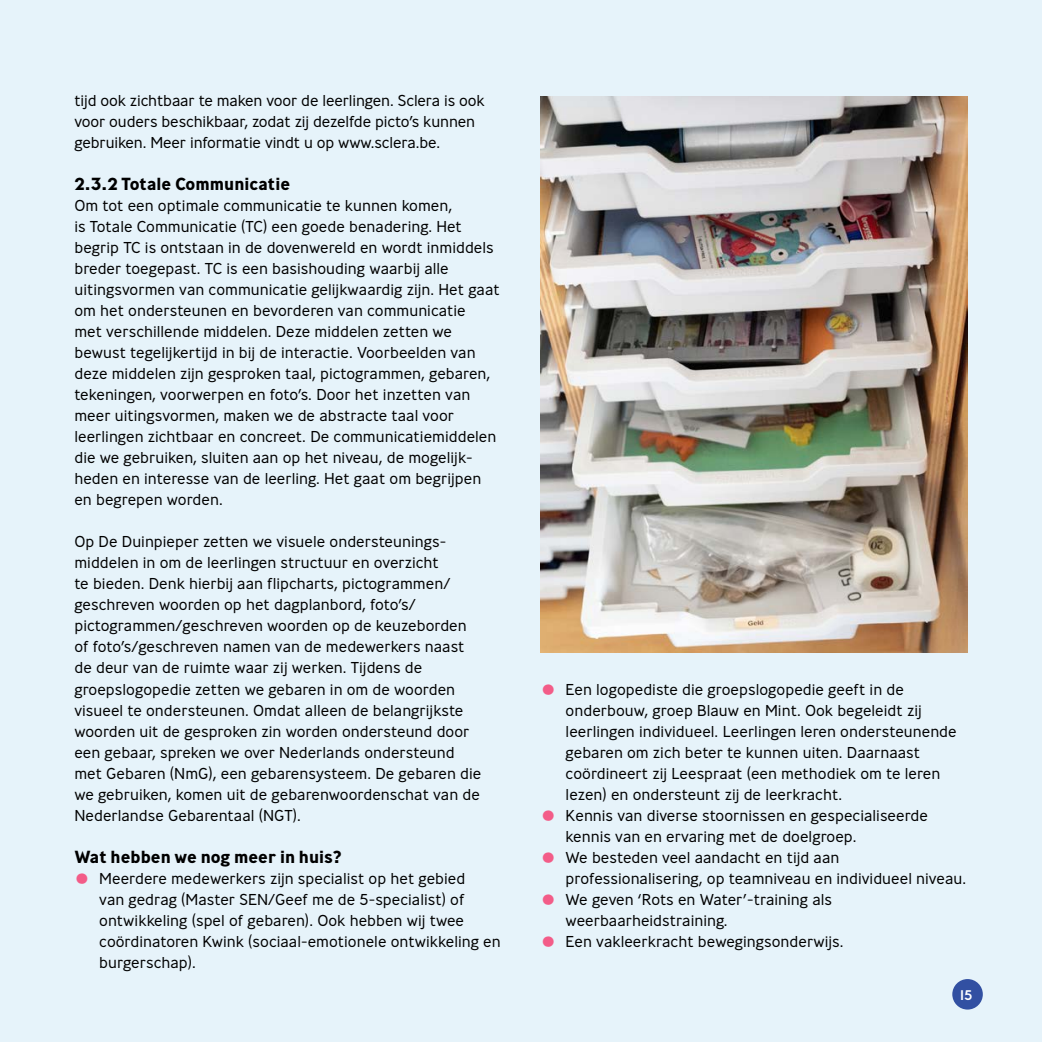
<style>
.page{position:relative;width:1042px;height:1042px;background:#e6f3fa}
.page>*{position:absolute;margin:0;border:0;box-sizing:border-box;transform-origin:0 0}
.tussenkop{font:700 17.5px "Ministry";color:#000}
.plat{font:300 15.75px/21px "Ministry";color:#000}
.t1{font:500 14px "Ministry";color:#fff}
.s1{font-weight:700;font-size:28px;color:#f35c88}
</style>
<div class="page">
<img style="left:541px;top:97px;width:426px;height:555px">
<div style="left:952px;top:979px;width:31px;height:30px;background:#3250a2;border-radius:50%"></div>
<p class="plat" style="left:74px;top:90px;width:412px">tijd ook zichtbaar te maken voor de leerlingen. Sclera is ook voor ouders beschikbaar, zodat zij dezelfde picto’s kunnen gebruiken. Meer informatie vindt u op www.sclera.be.</p>
<p class="tussenkop" style="left:74px;top:173px;width:217px">2.3.2 Totale Communicatie</p>
<p class="plat" style="left:74px;top:195px;width:427px">Om tot een optimale communicatie te kunnen komen,<br>is Totale Communicatie (TC) een goede benadering. Het begrip TC is ontstaan in de dovenwereld en wordt inmiddels breder toegepast. TC is een basishouding waarbij alle uitingsvormen van communicatie gelijkwaardig zijn. Het gaat om het ondersteunen en bevorderen van communicatie<br>met verschillende middelen. Deze middelen zetten we bewust tegelijkertijd in bij de interactie. Voorbeelden van deze middelen zijn gesproken taal, pictogrammen, gebaren, tekeningen, voorwerpen en foto’s. Door het inzetten van meer uitingsvormen, maken we de abstracte taal voor leerlingen zichtbaar en concreet. De communicatiemiddelen die we gebruiken, sluiten aan op het niveau, de mogelijk&shy;heden en interesse van de leerling. Het gaat om begrijpen en begrepen worden.</p>
<p class="plat" style="left:74px;top:531px;width:408px">Op De Duinpieper zetten we visuele ondersteunings&shy;middelen in om de leerlingen structuur en overzicht<br>te bieden. Denk hierbij aan flipcharts, pictogrammen/ geschreven woorden op het dagplanbord, foto’s/ pictogrammen/geschreven woorden op de keuzeborden of foto’s/geschreven namen van de medewerkers naast de deur van de ruimte waar zij werken. Tijdens de groepslogopedie zetten we gebaren in om de woorden visueel te ondersteunen. Omdat alleen de belangrijkste woorden uit de gesproken zin worden ondersteund door een gebaar, spreken we over Nederlands ondersteund met Gebaren (NmG), een gebarensysteem. De gebaren die we gebruiken, komen uit de gebarenwoordenschat van de Nederlandse Gebarentaal (NGT).</p>
<p class="tussenkop" style="left:74px;top:845px;width:268px">Wat hebben we nog meer in huis?</p>
<p class="plat" style="left:99px;top:867px;width:403px;text-indent:-25px"><span class="s1">•</span> Meerdere medewerkers zijn specialist op het gebied<br>van gedrag (Master SEN/Geef me de 5-specialist) of ontwikkeling (spel of gebaren). Ook hebben wij twee coördinatoren Kwink (sociaal-emotionele ontwikkeling en burgerschap).</p>
<p class="plat" style="left:566px;top:678px;width:393px;text-indent:-25px"><span class="s1">•</span> Een logopediste die groepslogopedie geeft in de onderbouw, groep Blauw en Mint. Ook begeleidt zij leerlingen individueel. Leerlingen leren ondersteunende gebaren om zich beter te kunnen uiten. Daarnaast coördineert zij Leespraat (een methodiek om te leren lezen) en ondersteunt zij de leerkracht.</p>
<p class="plat" style="left:566px;top:804px;width:364px;text-indent:-25px"><span class="s1">•</span> Kennis van diverse stoornissen en gespecialiseerde kennis van en ervaring met de doelgroep.</p>
<p class="plat" style="left:566px;top:846px;width:402px;text-indent:-25px"><span class="s1">•</span> We besteden veel aandacht en tijd aan professionalisering, op teamniveau en individueel niveau.</p>
<p class="plat" style="left:566px;top:888px;width:268px;text-indent:-25px"><span class="s1">•</span> We geven ‘Rots en Water’-training als weerbaarheidstraining.</p>
<p class="plat" style="left:541px;top:930px;width:304px"><span class="s1">•</span> Een vakleerkracht bewegingsonderwijs.</p>
<p class="t1" style="left:960px;top:985px;width:14px">15</p>
</div>
